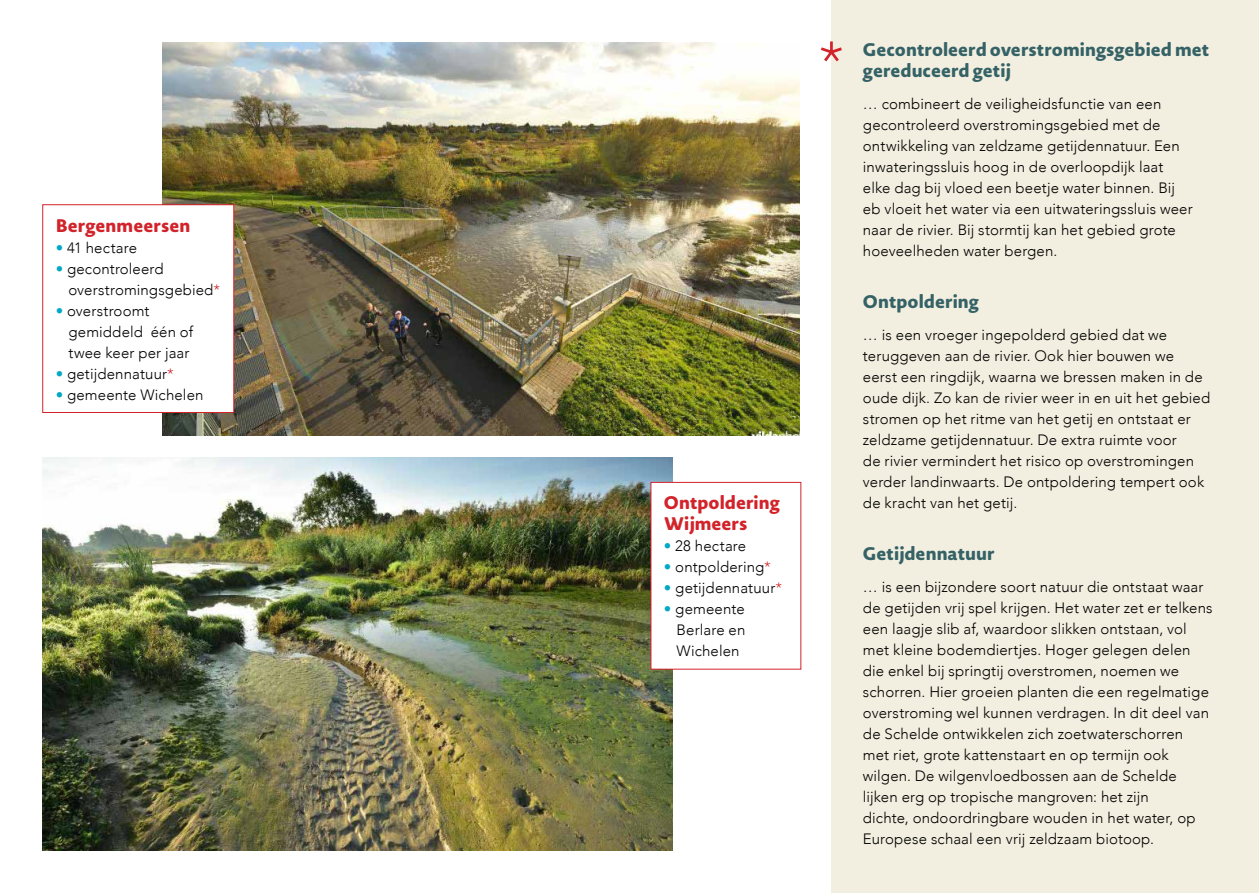
<style>
.page{position:relative;width:1259px;height:893px;background:#fff}
.page>*{position:absolute;margin:0;border:0;box-sizing:border-box;transform-origin:0 0}
.t1{font:800 18px/21px "Novel Sans Rd Pro";color:#356266}
.t2{font:800 18px/21px "Novel Sans Rd Pro";color:#d2232a}
.t3{font:300 15px/21px "Avenir";letter-spacing:.01em;color:#000}
.s1{font-weight:900;color:#00a8c4}
.s2{color:#d2232a}
</style>
<div class="page">
<div style="left:831px;top:0;width:428px;height:893px;background:#f3efe0"></div>
<img style="left:163px;top:43px;width:636px;height:393px">
<img style="left:43px;top:457px;width:629px;height:393px">
<div style="left:43px;top:205px;width:191px;height:207px;background:#fff"></div>
<div style="left:43px;top:205px;width:191px;height:208px;border:1px solid #d2232a"></div>
<div style="left:651px;top:482px;width:150px;height:187px;background:#fff"></div>
<svg style="left:821px;top:41px;width:21px;height:20px"></svg>
<p class="t2" style="left:56px;top:214px;width:136px">Bergenmeersen</p>
<p class="t3" style="left:56px;top:237px;width:83px"><span class="s1">•</span> 41 hectare</p>
<p class="t3" style="left:68px;top:258px;width:153px;text-indent:-13px"><span class="s1">•</span> gecontroleerd overstromingsgebied<span class="s2">*</span></p>
<p class="t3" style="left:68px;top:300px;width:126px;text-indent:-13px"><span class="s1">•</span> overstroomt gemiddeld één of twee keer per jaar</p>
<p class="t3" style="left:56px;top:363px;width:120px"><span class="s1">•</span> getijdennatuur<span class="s2">*</span></p>
<p class="t3" style="left:56px;top:384px;width:149px"><span class="s1">•</span> gemeente Wichelen</p>
<p class="t2" style="left:664px;top:492px;width:118px">Ontpoldering<br>Wijmeers</p>
<p class="t3" style="left:664px;top:536px;width:84px"><span class="s1">•</span> 28 hectare</p>
<p class="t3" style="left:664px;top:557px;width:109px"><span class="s1">•</span> ontpoldering<span class="s2">*</span></p>
<p class="t3" style="left:664px;top:578px;width:120px"><span class="s1">•</span> getijdennatuur<span class="s2">*</span></p>
<p class="t3" style="left:676px;top:599px;width:70px;text-align:justify;text-indent:-13px"><span class="s1">•</span> gemeente Berlare en Wichelen</p>
<p class="t1" style="left:863px;top:39px;width:348px">Gecontroleerd overstromingsgebied met gereduceerd getij</p>
<p class="t3" style="left:863px;top:93px;width:331px">… combineert de veiligheidsfunctie van een gecontroleerd overstromingsgebied met de ontwikkeling van zeldzame getijdennatuur. Een inwateringssluis hoog in de overloopdijk laat elke dag bij vloed een beetje water binnen. Bij eb vloeit het water via een uitwateringssluis weer naar de rivier. Bij stormtij kan het gebied grote hoeveelheden water bergen.</p>
<p class="t1" style="left:863px;top:291px;width:118px">Ontpoldering</p>
<p class="t3" style="left:863px;top:324px;width:349px">… is een vroeger ingepolderd gebied dat we teruggeven aan de rivier. Ook hier bouwen we eerst een ringdijk, waarna we bressen maken in de oude dijk. Zo kan de rivier weer in en uit het gebied stromen op het ritme van het getij en ontstaat er zeldzame getijdennatuur. De extra ruimte voor<br>de rivier vermindert het risico op overstromingen verder landinwaarts. De ontpoldering tempert ook de kracht van het getij.</p>
<p class="t1" style="left:863px;top:543px;width:133px">Getijdennatuur</p>
<p class="t3" style="left:863px;top:576px;width:351px">… is een bijzondere soort natuur die ontstaat waar de getijden vrij spel krijgen. Het water zet er telkens een laagje slib af, waardoor slikken ontstaan, vol met kleine bodemdiertjes. Hoger gelegen delen die enkel bij springtij overstromen, noemen we schorren. Hier groeien planten die een regelmatige overstroming wel kunnen verdragen. In dit deel van de Schelde ontwikkelen zich zoetwaterschorren met riet, grote kattenstaart en op termijn ook wilgen. De wilgenvloedbossen aan de Schelde lijken erg op tropische mangroven: het zijn<br>dichte, ondoordringbare wouden in het water, op Europese schaal een vrij zeldzaam biotoop.</p>
</div>
